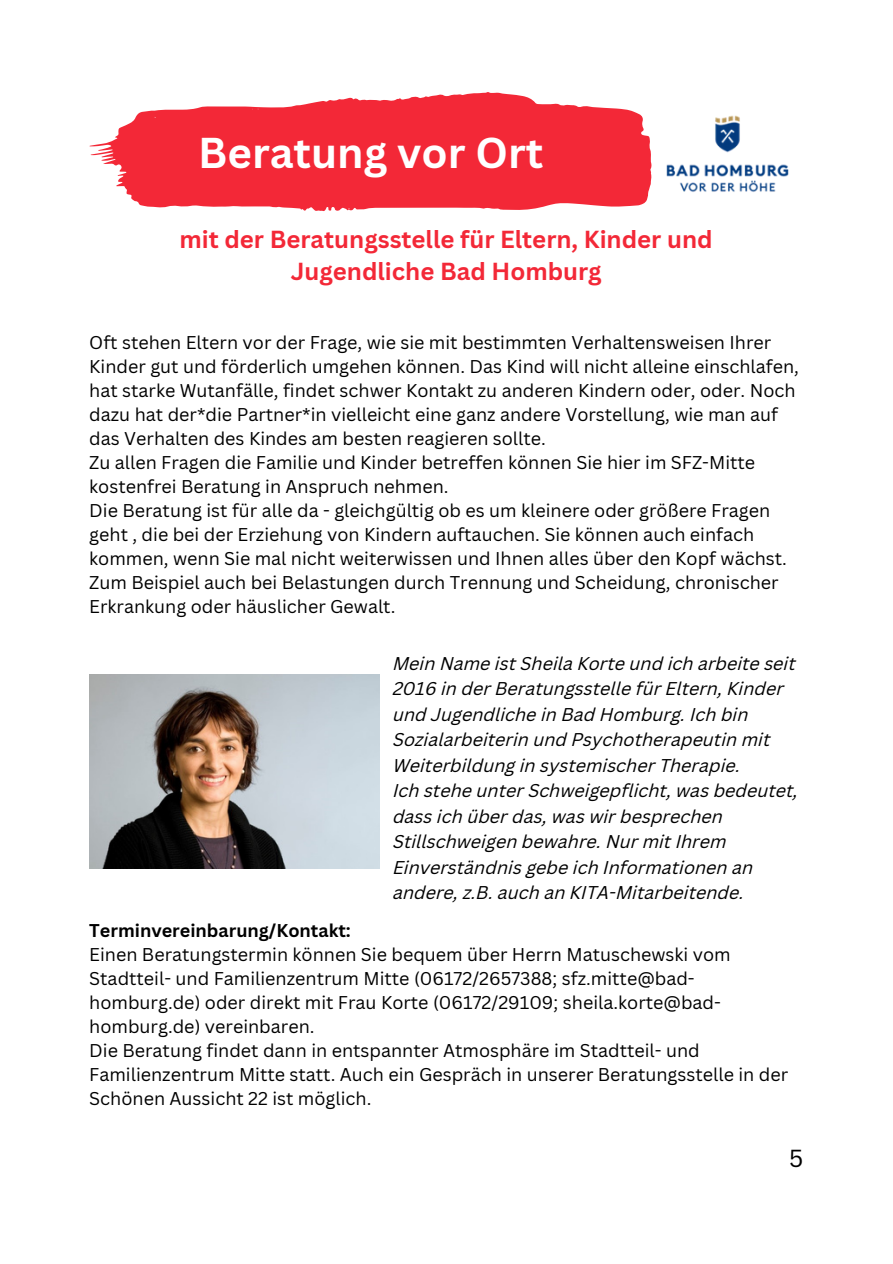
<style>
.page{position:relative;width:893px;height:1264px;background:#fff}
.page>*{position:absolute;margin:0;border:0;box-sizing:border-box;transform-origin:0 0}
.t1{font:700 42px "Canva Sans";color:#fff}
.t2{font:700 24px/32px "Canva Sans";color:#f32837;text-align:center}
.t3{font:24px "Canva Sans";color:#000}
.t4{font:18px/24px "Canva Sans";color:#000}
.t5{font:italic 18px/25.5px "Canva Sans";color:#000}
.t6{font:700 18px "Canva Sans";color:#000}
</style>
<div class="page">
<svg style="left:89px;top:92px;width:543px;height:119px;fill:#f32837"></svg>
<img style="left:89px;top:674px;width:290px;height:194px">
<img style="left:632px;top:111px;width:157px;height:95px">
<p class="t1" style="left:198px;top:123px;width:346px">Beratung vor Ort</p>
<p class="t2" style="left:179px;top:223px;width:534px">mit der Beratungsstelle für Eltern, Kinder und<br>Jugendliche Bad Homburg</p>
<p class="t4" style="left:89px;top:330px;width:711px">Oft stehen Eltern vor der Frage, wie sie mit bestimmten Verhaltensweisen Ihrer Kinder gut und förderlich umgehen können. Das Kind will nicht alleine einschlafen, hat starke Wutanfälle, findet schwer Kontakt zu anderen Kindern oder, oder. Noch dazu hat der*die Partner*in vielleicht eine ganz andere Vorstellung, wie man auf das Verhalten des Kindes am besten reagieren sollte.</p>
<p class="t4" style="left:89px;top:450px;width:667px">Zu allen Fragen die Familie und Kinder betreffen können Sie hier im SFZ-Mitte kostenfrei Beratung in Anspruch nehmen.</p>
<p class="t4" style="left:89px;top:498px;width:699px">Die Beratung ist für alle da - gleichgültig ob es um kleinere oder größere Fragen geht , die bei der Erziehung von Kindern auftauchen. Sie können auch einfach kommen, wenn Sie mal nicht weiterwissen und Ihnen alles über den Kopf wächst.<br>Zum Beispiel auch bei Belastungen durch Trennung und Scheidung, chronischer Erkrankung oder häuslicher Gewalt.</p>
<p class="t5" style="left:393px;top:652px;width:404px">Mein Name ist Sheila Korte und ich arbeite seit 2016 in der Beratungsstelle für Eltern, Kinder und Jugendliche in Bad Homburg. Ich bin Sozialarbeiterin und Psychotherapeutin mit Weiterbildung in systemischer Therapie.</p>
<p class="t5" style="left:393px;top:779px;width:407px">Ich stehe unter Schweigepflicht, was bedeutet, dass ich über das, was wir besprechen Stillschweigen bewahre. Nur mit Ihrem Einverständnis gebe ich Informationen an andere, z.B. auch an KITA-Mitarbeitende.</p>
<p class="t6" style="left:89px;top:917px;width:263px">Terminvereinbarung/Kontakt:</p>
<p class="t4" style="left:89px;top:941px;width:643px">Einen Beratungstermin können Sie bequem über Herrn Matuschewski vom Stadtteil- und Familienzentrum Mitte (06172/2657388; sfz.mitte@bad&shy;homburg.de) oder direkt mit Frau Korte (06172/29109; sheila.korte@bad&shy;homburg.de) vereinbaren.</p>
<p class="t4" style="left:89px;top:1037px;width:700px">Die Beratung findet dann in entspannter Atmosphäre im Stadtteil- und<br>Familienzentrum Mitte statt. Auch ein Gespräch in unserer Beratungsstelle in der<br>Schönen Aussicht 22 ist möglich.</p>
<p class="t3" style="left:789px;top:1140px;width:16px">5</p>
</div>
